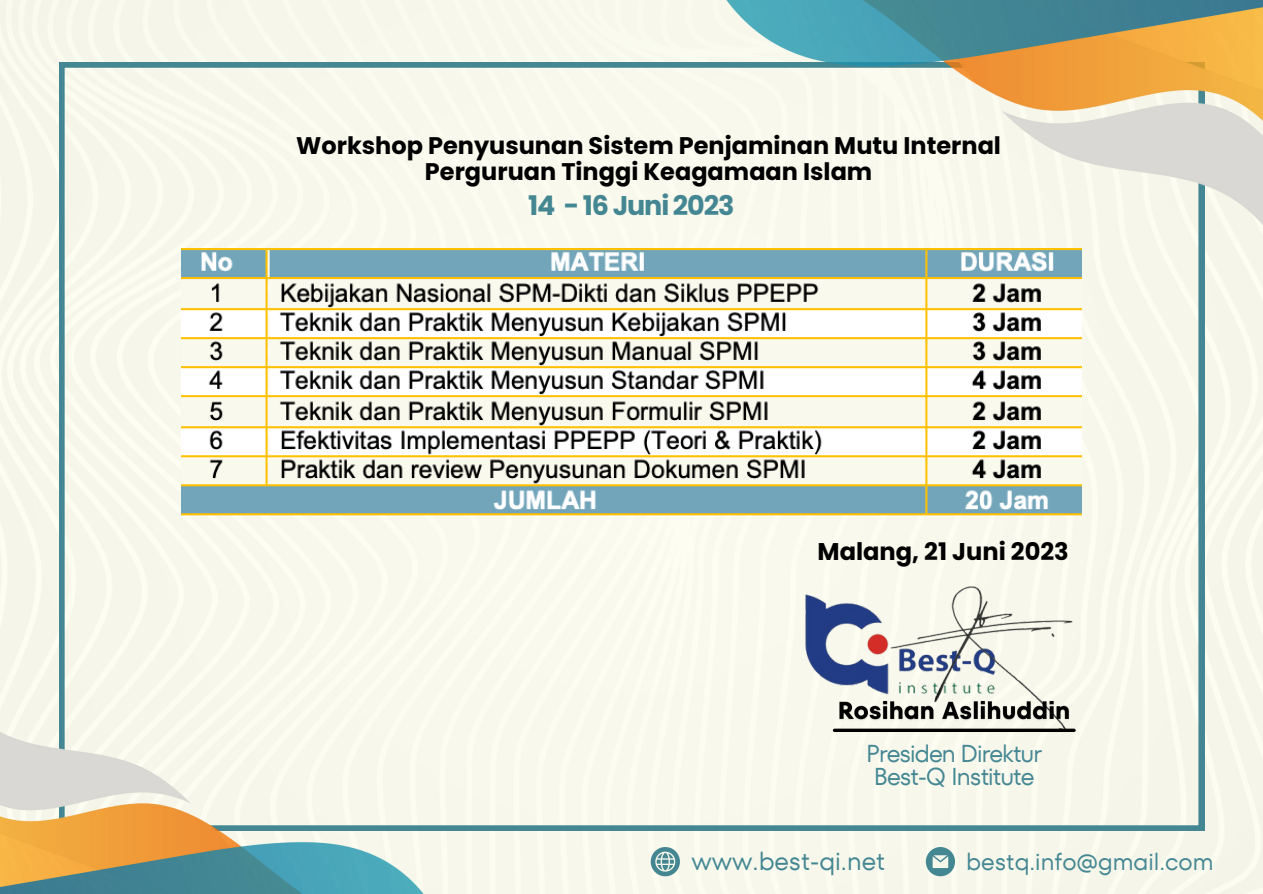
<style>
.page{position:relative;width:1263px;height:894px;background:#fff}
.page>*{position:absolute;margin:0;border:0;box-sizing:border-box;transform-origin:0 0}
.t1{font:700 27px "Poppins";letter-spacing:-.04em;color:#448793}
.t2{font:25.5px "TT Fors";color:#448793}
.t3{font:24.3px "TT Fors";letter-spacing:-.04em;color:#448793}
.t4{font:700 24.15px "Poppins";color:#000}
.t5{font:700 24px "Poppins";color:#000}
.t6{font:24px "TT Fors";color:#448793}
</style>
<div class="page">
<div style="left:0;top:0;width:1263px;height:893px;background:#f6f6eb"></div>
<div style="left:59px;top:62px;width:1145px;height:768px;background:#f8f8ec"></div>
<svg style="left:651px;top:846px;width:29px;height:30px"></svg>
<svg style="left:926px;top:846px;width:29px;height:30px"></svg>
<img style="left:712px;top:0;width:551px;height:294px">
<img style="left:0;top:646px;width:440px;height:247px">
<img style="left:182px;top:248px;width:899px;height:272px">
<img style="left:803px;top:591px;width:84px;height:104px">
<img style="left:887px;top:567px;width:191px;height:166px">
<hr style="left:834px;top:728px;width:240px;height:3px;background:#000">
<img style="left:836px;top:692px;width:236px;height:37px">
<p class="t5" style="left:296px;top:128px;width:706px">Workshop Penyusunan Sistem Penjaminan Mutu Internal</p>
<p class="t5" style="left:425px;top:154px;width:449px">Perguruan Tinggi Keagamaan Islam</p>
<p class="t1" style="left:528px;top:187px;width:208px">14 - 16 Juni 2023</p>
<p class="t4" style="left:818px;top:535px;width:253px">Malang, 21 Juni 2023</p>
<p class="t3" style="left:866px;top:736px;width:177px">Presiden Direktur</p>
<p class="t3" style="left:874px;top:759px;width:162px">Best-Q Institute</p>
<p class="t2" style="left:691px;top:843px;width:195px">www.best-qi.net</p>
<p class="t6" style="left:966px;top:844px;width:249px">bestq.info@gmail.com</p>
</div>
